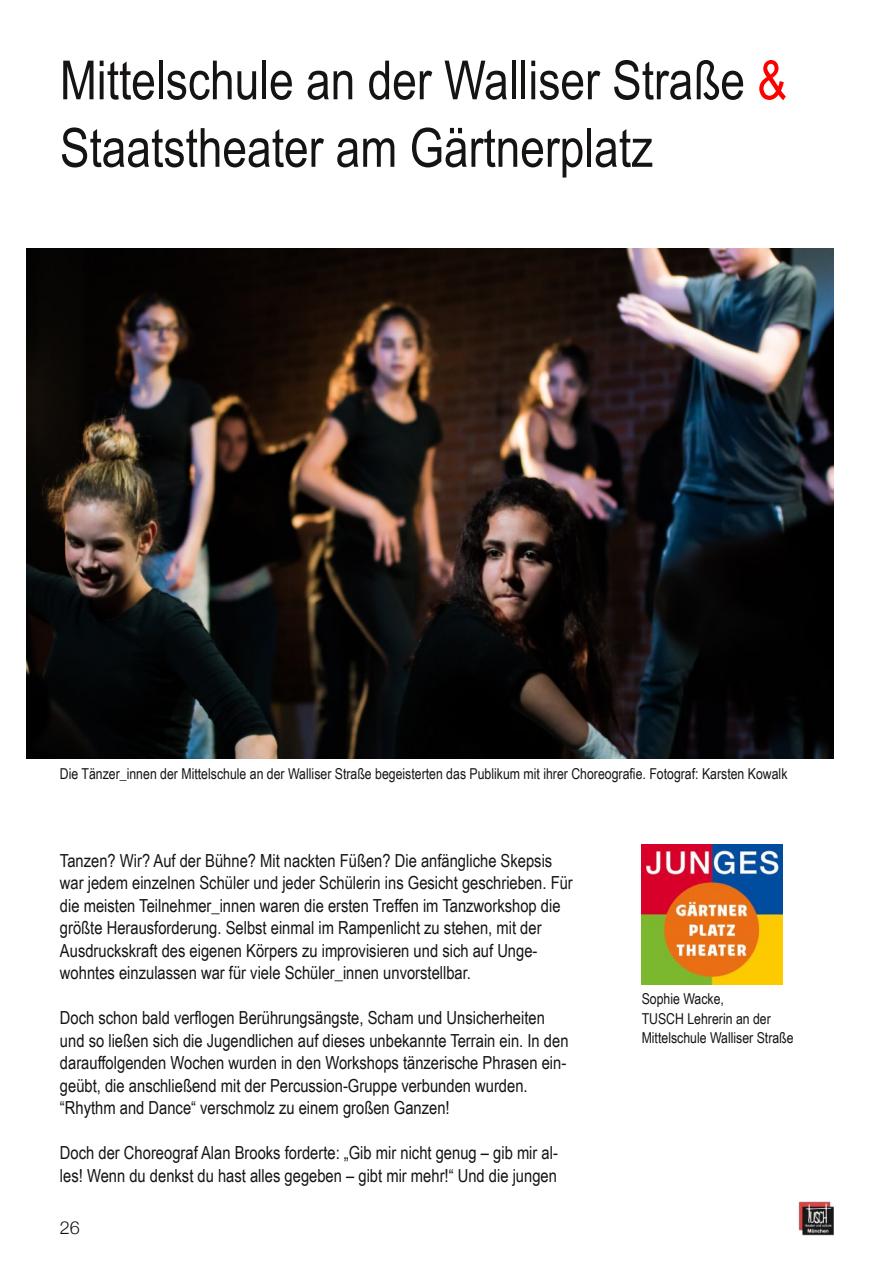
<style>
.page{position:relative;width:893px;height:1263px;background:#fff}
.page>*{position:absolute;margin:0;border:0;box-sizing:border-box;transform-origin:0 0}
.t1{font:54px/67.5px "Arial Narrow";color:#161413}
.t2{font:18px/22.5px "Arial Narrow";color:#161413}
.t3{font:300 18px "Helvetica Neue";color:#161413}
.t4{font:15px/19.5px "Arial Narrow";color:#161413}
.s1{color:#f00}
</style>
<div class="page">
<img style="left:798px;top:1201px;width:36px;height:35px">
<img style="left:27px;top:248px;width:806px;height:511px">
<img style="left:642px;top:844px;width:140px;height:141px">
<h1 class="t1" style="left:60px;top:46px;width:728px">Mittelschule an der Walliser Straße <span class="s1">&amp;<br></span>Staatstheater am Gärtnerplatz</h1>
<p class="t4" style="left:60px;top:763px;width:729px">Die Tänzer_innen der Mittelschule an der Walliser Straße begeisterten das Publikum mit ihrer Choreografie. Fotograf: Karsten Kowalk</p>
<p class="t2" style="left:60px;top:849px;width:514px">Tanzen? Wir? Auf der Bühne? Mit nackten Füßen? Die anfängliche Skepsis war jedem einzelnen Schüler und jeder Schülerin ins Gesicht geschrieben. Für die meisten Teilnehmer_innen waren die ersten Treffen im Tanzworkshop die größte Herausforderung. Selbst einmal im Rampenlicht zu stehen, mit der Ausdruckskraft des eigenen Körpers zu improvisieren und sich auf Unge&shy;wohntes einzulassen war für viele Schüler_innen unvorstellbar.</p>
<p class="t2" style="left:60px;top:1006px;width:510px">Doch schon bald verflogen Berührungsängste, Scham und Unsicherheiten und so ließen sich die Jugendlichen auf dieses unbekannte Terrain ein. In den darauffolgenden Wochen wurden in den Workshops tänzerische Phrasen ein&shy;geübt, die anschließend mit der Percussion-Gruppe verbunden wurden. “Rhythm and Dance“ verschmolz zu einem großen Ganzen!</p>
<p class="t2" style="left:60px;top:1141px;width:500px">Doch der Choreograf Alan Brooks forderte: „Gib mir nicht genug – gib mir al&shy;les! Wenn du denkst du hast alles gegeben – gibt mir mehr!“ Und die jungen</p>
<p class="t3" style="left:60px;top:1217px;width:22px">26</p>
<p class="t4" style="left:642px;top:989px;width:153px">Sophie Wacke,<br>TUSCH Lehrerin an der<br>Mittelschule Walliser Straße</p>
</div>
